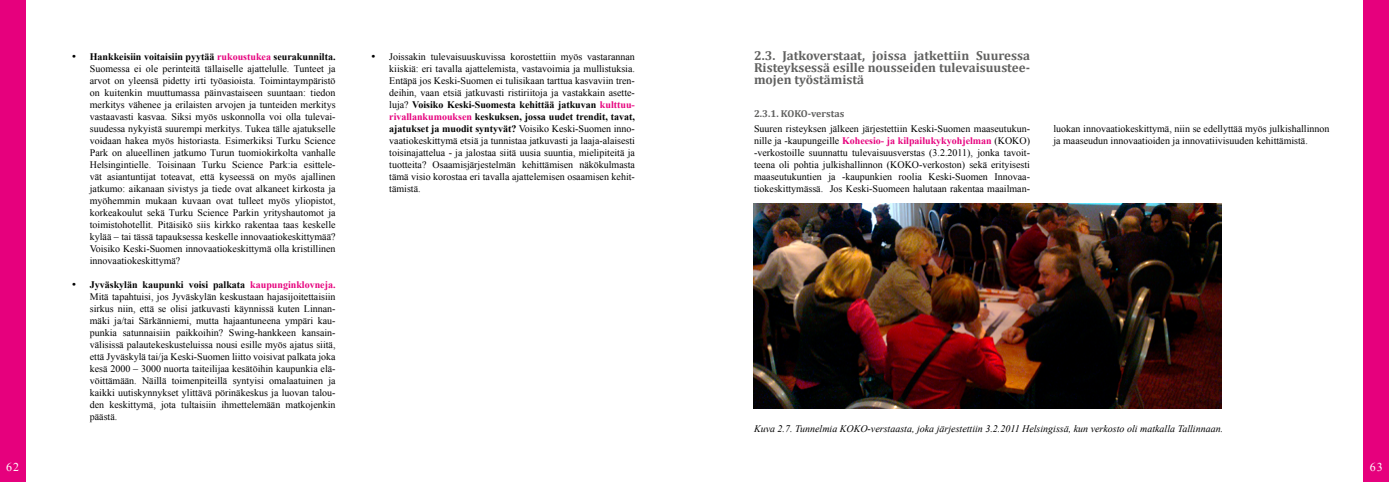
<style>
.page{position:relative;width:1389px;height:482px;background:#fff}
.page>*{position:absolute;margin:0;border:0;box-sizing:border-box;transform-origin:0 0}
.Heading_2{font:700 13px/12px "Cambria";color:#616160;text-align:justify}
.t1{font:12px "Times New Roman";color:#fff}
.List_Paragraph{font:10px/12px "Times New Roman";color:#000;text-align:justify}
.t2{font:italic 10px "Times New Roman";color:#000}
.Heading_3{font:700 10px "Cambria";color:#616160}
.s1{font-weight:700}
.s2{font-weight:700;color:#e6007d}
</style>
<div class="page">
<div style="left:0;top:0;width:26px;height:482px;background:#e6007d"></div>
<div style="left:1363px;top:0;width:26px;height:482px;background:#e6007d"></div>
<img style="left:753px;top:203px;width:469px;height:205px">
<p class="List_Paragraph" style="left:90px;top:51px;width:247px;text-indent:-18px">• <span class="s1">Hankkeisiin voitaisiin pyytää</span> <span class="s2">rukoustukea</span> <span class="s1">seurakunnilta.<br></span>Suomessa ei ole perinteitä tällaiselle ajattelulle. Tunteet ja arvot on yleensä pidetty irti työasioista. Toimintaympäristö on kuitenkin muuttumassa päinvastaiseen suuntaan: tiedon merkitys vähenee ja erilaisten arvojen ja tunteiden merkitys vastaavasti kasvaa. Siksi myös uskonnolla voi olla tulevai&shy;suudessa nykyistä suurempi merkitys. Tukea tälle ajatukselle voidaan hakea myös historiasta. Esimerkiksi Turku Science Park on alueellinen jatkumo Turun tuomiokirkolta vanhalle Helsingintielle. Toisinaan Turku Science Park:ia esittele&shy;vät asiantuntijat toteavat, että kyseessä on myös ajallinen jatkumo: aikanaan sivistys ja tiede ovat alkaneet kirkosta ja myöhemmin mukaan kuvaan ovat tulleet myös yliopistot, korkeakoulut sekä Turku Science Parkin yrityshautomot ja toimistohotellit. Pitäisikö siis kirkko rakentaa taas keskelle kylää – tai tässä tapauksessa keskelle innovaatiokeskittymää?<br>Voisiko Keski-Suomen innovaatiokeskittymä olla kristillinen innovaatiokeskittymä?</p>
<p class="List_Paragraph" style="left:90px;top:279px;width:247px;text-indent:-18px">• <span class="s1">Jyväskylän kaupunki voisi palkata</span> <span class="s2">kaupunginklovneja.<br></span>Mitä tapahtuisi, jos Jyväskylän keskustaan hajasijoitettaisiin sirkus niin, että se olisi jatkuvasti käynnissä kuten Linnan&shy;mäki ja/tai Särkänniemi, mutta hajaantuneena ympäri kau&shy;punkia satunnaisiin paikkoihin? Swing-hankkeen kansain&shy;välisissä palautekeskusteluissa nousi esille myös ajatus siitä, että Jyväskylä tai/ja Keski-Suomen liitto voisivat palkata joka kesä 2000 – 3000 nuorta taiteilijaa kesätöihin kaupunkia elä&shy;vöittämään. Näillä toimenpiteillä syntyisi omalaatuinen ja kaikki uutiskynnykset ylittävä pörinäkeskus ja luovan talou&shy;den keskittymä, jota tultaisiin ihmettelemään matkojenkin päästä.</p>
<p class="List_Paragraph" style="left:389px;top:51px;width:247px;text-indent:-18px">• Joissakin tulevaisuuskuvissa korostettiin myös vastarannan kiiskiä: eri tavalla ajattelemista, vastavoimia ja mullistuksia.<br>Entäpä jos Keski-Suomen ei tulisikaan tarttua kasvaviin tren&shy;deihin, vaan etsiä jatkuvasti ristiriitoja ja vastakkain asette&shy;luja? <span class="s1">Voisiko Keski-Suomesta kehittää jatkuvan</span> <span class="s2">kulttuu&shy;rivallankumouksen</span> <span class="s1">keskuksen, jossa uudet trendit, tavat, ajatukset ja muodit syntyvät?</span> Voisiko Keski-Suomen inno&shy;vaatiokeskittymä etsiä ja tunnistaa jatkuvasti ja laaja-alaisesti toisinajattelua - ja jalostaa siitä uusia suuntia, mielipiteitä ja tuotteita? Osaamisjärjestelmän kehittämisen näkökulmasta tämä visio korostaa eri tavalla ajattelemisen osaamisen kehit&shy;tämistä.</p>
<p class="Heading_2" style="left:754px;top:49px;width:278px">2.3. Jatkoverstaat, joissa jatkettiin Suuressa Risteyksessä esille nousseiden tulevaisuustee&shy;mojen työstämistä</p>
<p class="Heading_3" style="left:754px;top:107px;width:92px">2.3.1. KOKO-verstas</p>
<p class="List_Paragraph" style="left:754px;top:123px;width:278px">Suuren risteyksen jälkeen järjestettiin Keski-Suomen maaseutukun&shy;nille ja -kaupungeille <span class="s2">Koheesio- ja kilpailukykyohjelman</span> (KOKO) -verkostoille suunnattu tulevaisuusverstas (3.2.2011), jonka tavoit&shy;teena oli pohtia julkishallinnon (KOKO-verkoston) sekä erityisesti maaseutukuntien ja -kaupunkien roolia Keski-Suomen Innovaa&shy;tiokeskittymässä. Jos Keski-Suomeen halutaan rakentaa maailman-</p>
<p class="List_Paragraph" style="left:1053px;top:123px;width:278px">luokan innovaatiokeskittymä, niin se edellyttää myös julkishallinnon ja maaseudun innovaatioiden ja innovatiivisuuden kehittämistä.</p>
<p class="t2" style="left:754px;top:422px;width:471px">Kuva 2.7. Tunnelmia KOKO-verstaasta, joka järjestettiin 3.2.2011 Helsingissä, kun verkosto oli matkalla Tallinnaan.</p>
<p class="t1" style="left:6px;top:459px;width:14px">62</p>
<p class="t1" style="left:1370px;top:459px;width:14px">63</p>
</div>
